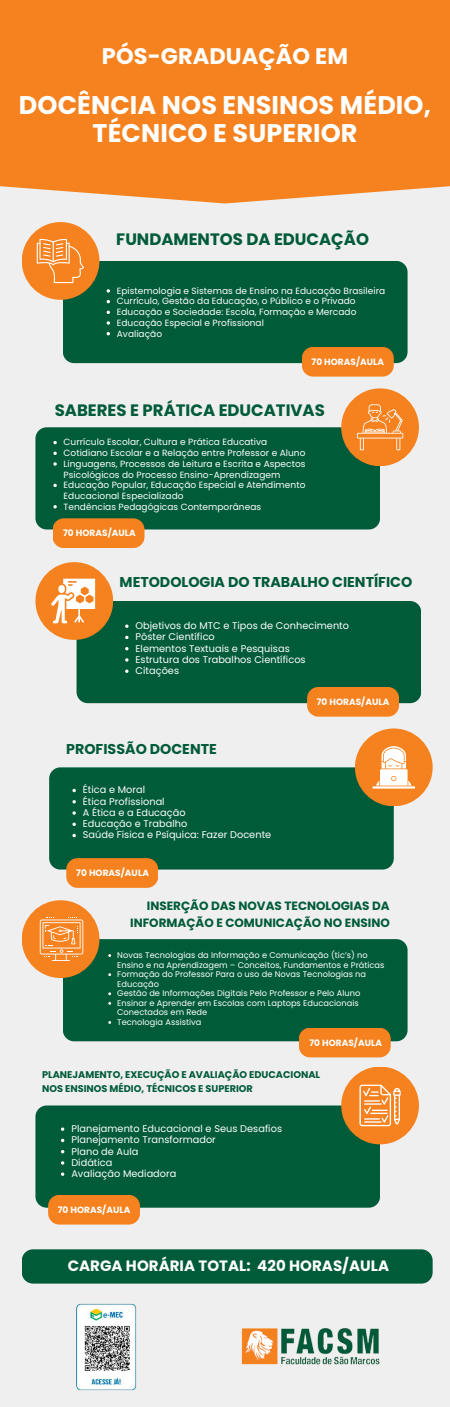
<style>
.page{position:relative;width:450px;height:1407px;background:#fff}
.page>*{position:absolute;margin:0;border:0;box-sizing:border-box;transform-origin:0 0}
.t1{font:700 25.5px/27.6px "Poppins";letter-spacing:.005em;color:#fff;text-align:center}
.t2{font:700 22.5px "Poppins";letter-spacing:.005em;color:#fff}
.t3{font:700 16.5px "Poppins";color:#005b39}
.t4{font:700 15px "Poppins";letter-spacing:.005em;color:#fff}
.t5{font:700 14.25px "Poppins";color:#005b39}
.t6{font:700 12px/16.4px "Poppins";color:#005b39;text-align:right}
.t7{font:9.75px "Poppins";letter-spacing:.005em;color:#fff}
.t8{font:700 9.75px/13.5px "Poppins";color:#005b39}
.t9{font:9px/10.6px "Poppins";letter-spacing:.005em;color:#fff}
.t10{font:700 9px "Poppins";letter-spacing:.005em;color:#fff}
.t11{font:8.25px/9.6px "Poppins";letter-spacing:.005em;color:#fff}
</style>
<div class="page">
<div style="left:0;top:0;width:450px;height:1406px;background:#efefef"></div>
<div style="left:63px;top:261px;width:345px;height:102px;background:#005b39;border-radius:11px"></div>
<div style="left:22px;top:222px;width:77px;height:78px;background:#f5821f;border-radius:50%"></div>
<div style="left:35px;top:427px;width:345px;height:102px;background:#005b39;border-radius:11px"></div>
<div style="left:341px;top:388px;width:78px;height:78px;background:#f5821f;border-radius:50%"></div>
<div style="left:0;top:0;width:450px;height:203px;background:#f5821f"></div>
<div style="left:77px;top:601px;width:344px;height:102px;background:#005b39;border-radius:11px"></div>
<div style="left:35px;top:562px;width:78px;height:78px;background:#f5821f;border-radius:50%"></div>
<div style="left:49px;top:767px;width:345px;height:102px;background:#005b39;border-radius:11px"></div>
<div style="left:355px;top:728px;width:78px;height:78px;background:#f5821f;border-radius:50%"></div>
<div style="left:63px;top:939px;width:345px;height:102px;background:#005b39;border-radius:11px"></div>
<div style="left:22px;top:900px;width:77px;height:77px;background:#f5821f;border-radius:50%"></div>
<div style="left:35px;top:1105px;width:345px;height:102px;background:#005b39;border-radius:11px"></div>
<div style="left:341px;top:1066px;width:78px;height:78px;background:#f5821f;border-radius:50%"></div>
<img style="left:241px;top:1328px;width:139px;height:37px">
<img style="left:76px;top:1303px;width:61px;height:88px">
<div style="left:307px;top:687px;width:92px;height:29px;background:#f5821f;border-radius:11px"></div>
<div style="left:302px;top:347px;width:92px;height:29px;background:#f5821f;border-radius:11px"></div>
<div style="left:53px;top:518px;width:92px;height:30px;background:#f5821f;border-radius:11px"></div>
<div style="left:66px;top:858px;width:92px;height:29px;background:#f5821f;border-radius:11px"></div>
<div style="left:299px;top:1027px;width:92px;height:30px;background:#f5821f;border-radius:11px"></div>
<div style="left:48px;top:1194px;width:92px;height:30px;background:#f5821f;border-radius:11px"></div>
<div style="left:22px;top:1249px;width:411px;height:34px;background:#005b39;border-radius:11px"></div>
<svg style="left:40px;top:917px;width:43px;height:43px"></svg>
<svg style="left:359px;top:1084px;width:42px;height:42px"></svg>
<svg style="left:373px;top:746px;width:42px;height:42px"></svg>
<svg style="left:51px;top:578px;width:44px;height:45px"></svg>
<svg style="left:37px;top:239px;width:47px;height:44px"></svg>
<svg style="left:357px;top:404px;width:46px;height:46px"></svg>
<svg style="left:107px;top:310px;width:3px;height:4px"></svg>
<svg style="left:107px;top:321px;width:3px;height:4px"></svg>
<svg style="left:53px;top:441px;width:4px;height:3px"></svg>
<svg style="left:53px;top:451px;width:4px;height:4px"></svg>
<svg style="left:53px;top:483px;width:4px;height:4px"></svg>
<svg style="left:53px;top:505px;width:4px;height:3px"></svg>
<svg style="left:125px;top:624px;width:4px;height:4px"></svg>
<svg style="left:125px;top:635px;width:4px;height:4px"></svg>
<svg style="left:125px;top:647px;width:4px;height:3px"></svg>
<svg style="left:125px;top:669px;width:4px;height:4px"></svg>
<svg style="left:72px;top:788px;width:4px;height:4px"></svg>
<svg style="left:72px;top:800px;width:4px;height:3px"></svg>
<svg style="left:72px;top:822px;width:4px;height:4px"></svg>
<svg style="left:72px;top:833px;width:4px;height:4px"></svg>
<p class="t2" style="left:102px;top:40px;width:248px">PÓS-GRADUAÇÃO EM</p>
<p class="t1" style="left:19px;top:92px;width:414px">DOCÊNCIA NOS ENSINOS MÉDIO,<br>TÉCNICO E SUPERIOR</p>
<p class="t3" style="left:116px;top:227px;width:254px">FUNDAMENTOS DA EDUCAÇÃO</p>
<p class="t9" style="left:117px;top:285px;width:270px">Epistemologia e Sistemas de Ensino na Educação Brasileira</p>
<p class="t9" style="left:117px;top:296px;width:240px">Currículo, Gestão da Educação, o Público e o Privado</p>
<p class="t9" style="left:117px;top:306px;width:241px">Educação e Sociedade: Escola, Formação e Mercado</p>
<p class="t9" style="left:117px;top:317px;width:149px">Educação Especial e Profissional</p>
<p class="t9" style="left:117px;top:328px;width:47px">Avaliação</p>
<p class="t10" style="left:311px;top:355px;width:74px">70 HORAS/AULA</p>
<p class="t3" style="left:55px;top:398px;width:272px">SABERES E PRÁTICA EDUCATIVAS</p>
<p class="t9" style="left:64px;top:437px;width:205px">Currículo Escolar, Cultura e Prática Educativa</p>
<p class="t9" style="left:64px;top:447px;width:243px">Cotidiano Escolar e a Relação entre Professor e Aluno</p>
<p class="t9" style="left:64px;top:458px;width:243px">Linguagens, Processos de Leitura e Escrita e Aspectos<br>Psicológicos do Processo Ensino-Aprendizagem</p>
<p class="t9" style="left:64px;top:479px;width:243px">Educação Popular, Educação Especial e Atendimento<br>Educacional Especializado</p>
<p class="t9" style="left:64px;top:501px;width:199px">Tendências Pedagógicas Contemporâneas</p>
<p class="t10" style="left:63px;top:527px;width:74px">70 HORAS/AULA</p>
<p class="t5" style="left:120px;top:572px;width:294px">METODOLOGIA DO TRABALHO CIENTÍFICO</p>
<p class="t7" style="left:136px;top:618px;width:215px">Objetivos do MTC e Tipos de Conhecimento</p>
<p class="t7" style="left:136px;top:630px;width:81px">Pôster Científico</p>
<p class="t7" style="left:136px;top:641px;width:156px">Elementos Textuais e Pesquisas</p>
<p class="t7" style="left:136px;top:652px;width:172px">Estrutura dos Trabalhos Científicos</p>
<p class="t7" style="left:136px;top:663px;width:45px">Citações</p>
<p class="t5" style="left:66px;top:738px;width:152px">PROFISSÃO DOCENTE</p>
<p class="t7" style="left:83px;top:783px;width:64px">Ética e Moral</p>
<p class="t7" style="left:83px;top:794px;width:83px">Ética Profissional</p>
<p class="t7" style="left:83px;top:805px;width:104px">A Ética e a Educação</p>
<p class="t7" style="left:83px;top:816px;width:106px">Educação e Trabalho</p>
<p class="t7" style="left:83px;top:828px;width:190px">Saúde Física e Psíquica: Fazer Docente</p>
<p class="t10" style="left:76px;top:866px;width:74px">70 HORAS/AULA</p>
<p class="t10" style="left:317px;top:695px;width:74px">70 HORAS/AULA</p>
<p class="t6" style="left:130px;top:897px;width:261px">INSERÇÃO DAS NOVAS TECNOLOGIAS DA<br>INFORMAÇÃO E COMUNICAÇÃO NO ENSINO</p>
<p class="t11" style="left:117px;top:950px;width:269px">Novas Tecnologias da Informação e Comunicação (tic’s) no<br>Ensino e na Aprendizagem – Conceitos, Fundamentos e Práticas</p>
<p class="t11" style="left:117px;top:969px;width:250px">Formação do Professor Para o uso de Novas Tecnologias na<br>Educação</p>
<p class="t11" style="left:117px;top:988px;width:245px">Gestão de Informações Digitais Pelo Professor e Pelo Aluno</p>
<p class="t11" style="left:117px;top:998px;width:243px">Ensinar e Aprender em Escolas com Laptops Educacionais<br>Conectados em Rede</p>
<p class="t11" style="left:117px;top:1017px;width:86px">Tecnologia Assistiva</p>
<p class="t10" style="left:309px;top:1036px;width:74px">70 HORAS/AULA</p>
<p class="t8" style="left:42px;top:1068px;width:280px">PLANEJAMENTO, EXECUÇÃO E AVALIAÇÃO EDUCACIONAL<br>NOS ENSINOS MÉDIO, TÉCNICOS E SUPERIOR</p>
<p class="t7" style="left:71px;top:1121px;width:212px">Planejamento Educacional e Seus Desafios</p>
<p class="t7" style="left:71px;top:1132px;width:146px">Planejamento Transformador</p>
<p class="t7" style="left:71px;top:1144px;width:69px">Plano de Aula</p>
<p class="t7" style="left:71px;top:1155px;width:43px">Didática</p>
<p class="t7" style="left:71px;top:1166px;width:107px">Avaliação Mediadora</p>
<p class="t10" style="left:58px;top:1203px;width:74px">70 HORAS/AULA</p>
<p class="t4" style="left:68px;top:1255px;width:323px">CARGA HORÁRIA TOTAL: 420 HORAS/AULA</p>
</div>
